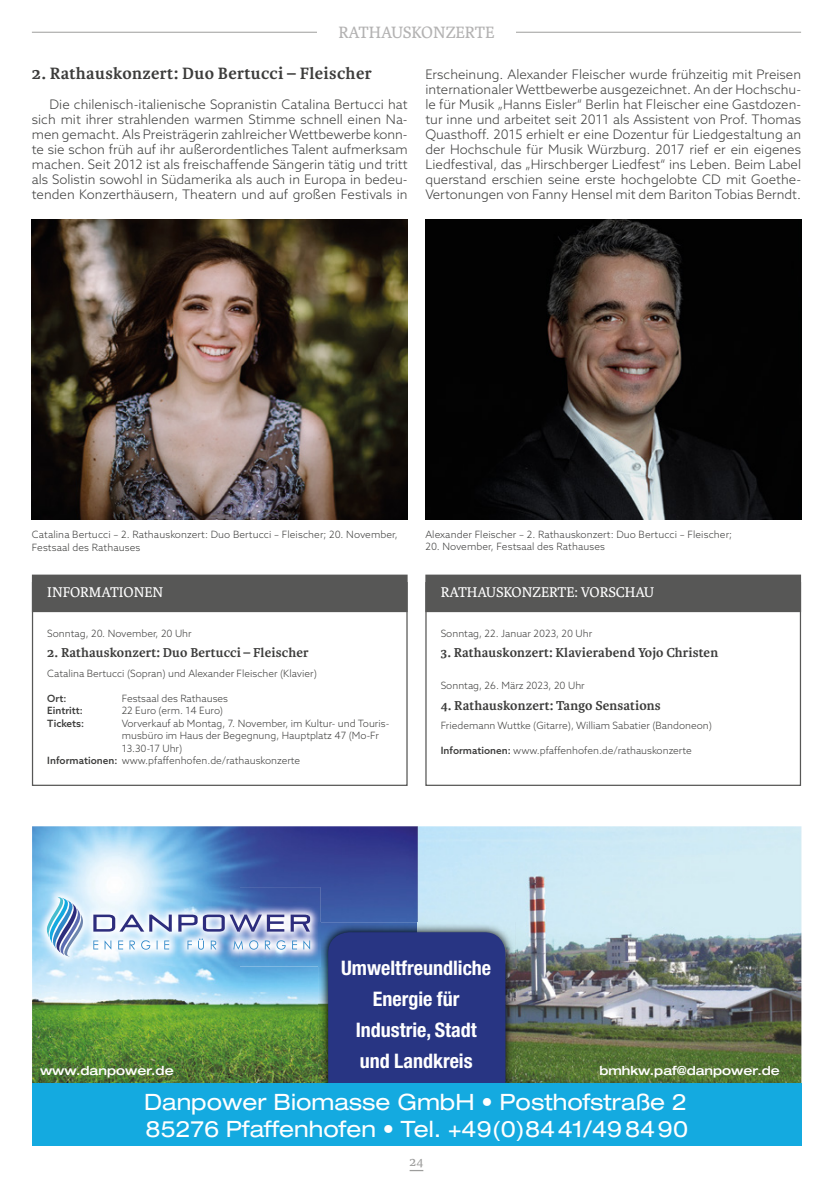
<style>
.page{position:relative;width:833px;height:1188px;background:#fff}
.page>*{position:absolute;margin:0;border:0;box-sizing:border-box;transform-origin:0 0}
.t1{font:expanded 22.5px/27px "Helvetica Neue";color:#fff}
.t2{font:700 condensed 20px/31.2px "Helvetica Neue";color:#fff;text-align:center}
.t3{font:700 17.5px "Karmina";letter-spacing:.02em;color:#3c3c3b}
.t4{font:17.5px "Karmina";color:#b3b2b2}
.t5{font:15px "Karmina";color:#fff}
.t6{font:700 13.75px "Karmina";letter-spacing:.01em;color:#3c3c3b}
.t7{font:13.75px "Karmina";color:#9d9d9c}
.t8{font:300 13.12px/15px "Azo Sans";color:#3c3c3b;text-align:justify}
.t9{font:500 expanded 12.5px "Helvetica Neue LT Pro";color:#fff}
.t10{font:300 10px/12.5px "Azo Sans";color:#3c3c3b}
.t11{font:500 10px "Azo Sans";color:#3c3c3b}
.s1{font-weight:500}
</style>
<div class="page">
<hr style="left:32px;top:32px;width:769px;height:1px;background:#9d9d9c">
<div style="left:317px;top:26px;width:199px;height:12px;background:#fff"></div>
<img style="left:32px;top:220px;width:375px;height:299px">
<img style="left:425px;top:220px;width:376px;height:300px">
<img style="left:32px;top:826px;width:769px;height:256px">
<img style="left:37px;top:886px;width:283px;height:80px">
<img style="left:239px;top:886px;width:1px;height:80px">
<svg style="left:45px;top:896px;width:38px;height:60px;background:#9ec2e0"></svg>
<svg style="left:93px;top:914px;width:217px;height:17px"></svg>
<svg style="left:93px;top:938px;width:217px;height:11px"></svg>
<img style="left:318px;top:921px;width:197px;height:161px">
<img style="left:318px;top:921px;width:2px;height:45px">
<div style="left:328px;top:931px;width:177px;height:207px;background:#283583;border-radius:21px"></div>
<div style="left:32px;top:1082px;width:769px;height:62px;background:#14aae0"></div>
<div style="left:32px;top:574px;width:375px;height:38px;background:#575756"></div>
<div style="left:32px;top:582px;width:375px;height:203px;border:1px solid #575756"></div>
<div style="left:425px;top:574px;width:376px;height:38px;background:#575756"></div>
<div style="left:425px;top:582px;width:376px;height:203px;border:1px solid #575756"></div>
<h3 class="t4" style="left:338px;top:22px;width:157px">RATHAUSKONZERTE</h3>
<h3 class="t3" style="left:32px;top:63px;width:341px">2. Rathauskonzert: Duo Bertucci – Fleischer</h3>
<p class="t8" style="left:32px;top:96px;width:377px;text-indent:18px">Die chilenisch-italienische Sopranistin Catalina Bertucci hat sich mit ihrer strahlenden warmen Stimme schnell einen Na&shy;men gemacht. Als Preisträgerin zahlreicher Wettbewerbe konn&shy;te sie schon früh auf ihr außerordentliches Talent aufmerksam machen. Seit 2012 ist als freischaffende Sängerin tätig und tritt als Solistin sowohl in Südamerika als auch in Europa in bedeu&shy;tenden Konzerthäusern, Theatern und auf großen Festivals in</p>
<p class="t8" style="left:425px;top:66px;width:377px">Erscheinung. Alexander Fleischer wurde frühzeitig mit Preisen internationaler Wettbewerbe ausgezeichnet. An der Hochschu&shy;le für Musik „Hanns Eisler“ Berlin hat Fleischer eine Gastdozen&shy;tur inne und arbeitet seit 2011 als Assistent von Prof. Thomas Quasthoff. 2015 erhielt er eine Dozentur für Liedgestaltung an der Hochschule für Musik Würzburg. 2017 rief er ein eigenes Liedfestival, das „Hirschberger Liedfest“ ins Leben. Beim Label querstand erschien seine erste hochgelobte CD mit Goethe-Vertonungen von Fanny Hensel mit dem Bariton Tobias Berndt.</p>
<p class="t10" style="left:32px;top:528px;width:367px">Catalina Bertucci – 2. Rathauskonzert: Duo Bertucci – Fleischer; 20. November,<br>Festsaal des Rathauses</p>
<p class="t10" style="left:425px;top:527px;width:308px">Alexander Fleischer – 2. Rathauskonzert: Duo Bertucci – Fleischer;</p>
<p class="t10" style="left:425px;top:540px;width:181px">20. November, Festsaal des Rathauses</p>
<p class="t5" style="left:47px;top:583px;width:118px">INFORMATIONEN</p>
<p class="t10" style="left:47px;top:627px;width:146px">Sonntag, 20. November, 20 Uhr</p>
<p class="t6" style="left:47px;top:644px;width:263px">2. Rathauskonzert: Duo Bertucci – Fleischer</p>
<p class="t10" style="left:47px;top:666px;width:271px">Catalina Bertucci (Sopran) und Alexander Fleischer (Klavier)</p>
<p class="t11" style="left:47px;top:691px;width:21px">Ort:</p>
<p class="t10" style="left:122px;top:691px;width:108px">Festsaal des Rathauses</p>
<p class="t11" style="left:47px;top:704px;width:37px">Eintritt:</p>
<p class="t10" style="left:122px;top:704px;width:103px">22 Euro (erm. 14 Euro)</p>
<p class="t11" style="left:47px;top:716px;width:38px">Tickets:</p>
<p class="t10" style="left:122px;top:716px;width:269px">Vorverkauf ab Montag, 7. November, im Kultur- und Touris-</p>
<p class="t10" style="left:122px;top:729px;width:259px">musbüro im Haus der Begegnung, Hauptplatz 47 (Mo-Fr</p>
<p class="t10" style="left:122px;top:741px;width:62px">13.30-17 Uhr)</p>
<p class="t10" style="left:47px;top:754px;width:254px"><span class="s1">Informationen:</span> www.pfaffenhofen.de/rathauskonzerte</p>
<p class="t5" style="left:441px;top:583px;width:215px">RATHAUSKONZERTE: VORSCHAU</p>
<p class="t10" style="left:441px;top:627px;width:153px">Sonntag, 22. Januar 2023, 20 Uhr</p>
<p class="t6" style="left:441px;top:644px;width:279px">3. Rathauskonzert: Klavierabend Yojo Christen</p>
<p class="t10" style="left:441px;top:679px;width:145px">Sonntag, 26. März 2023, 20 Uhr</p>
<p class="t6" style="left:441px;top:697px;width:221px">4. Rathauskonzert: Tango Sensations</p>
<p class="t10" style="left:441px;top:719px;width:273px">Friedemann Wuttke (Gitarre), William Sabatier (Bandoneon)</p>
<p class="t10" style="left:441px;top:744px;width:252px"><span class="s1">Informationen:</span> www.pfaffenhofen.de/rathauskonzerte</p>
<h2 class="t2" style="left:341px;top:951px;width:151px">Umweltfreundliche<br>Energie für<br>Industrie, Stadt und Landkreis</h2>
<p class="t9" style="left:40px;top:1061px;width:135px">www.danpower.de</p>
<p class="t9" style="left:599px;top:1061px;width:182px">bmhkw.paf@danpower.de</p>
<h1 class="t1" style="left:144px;top:1087px;width:545px">Danpower Biomasse GmbH • Posthofstraße 2<br>85276 Pfaffenhofen • Tel. +49(0)8441/498490</h1>
<p class="t7" style="left:409px;top:1153px;width:15px">24</p>
</div>
